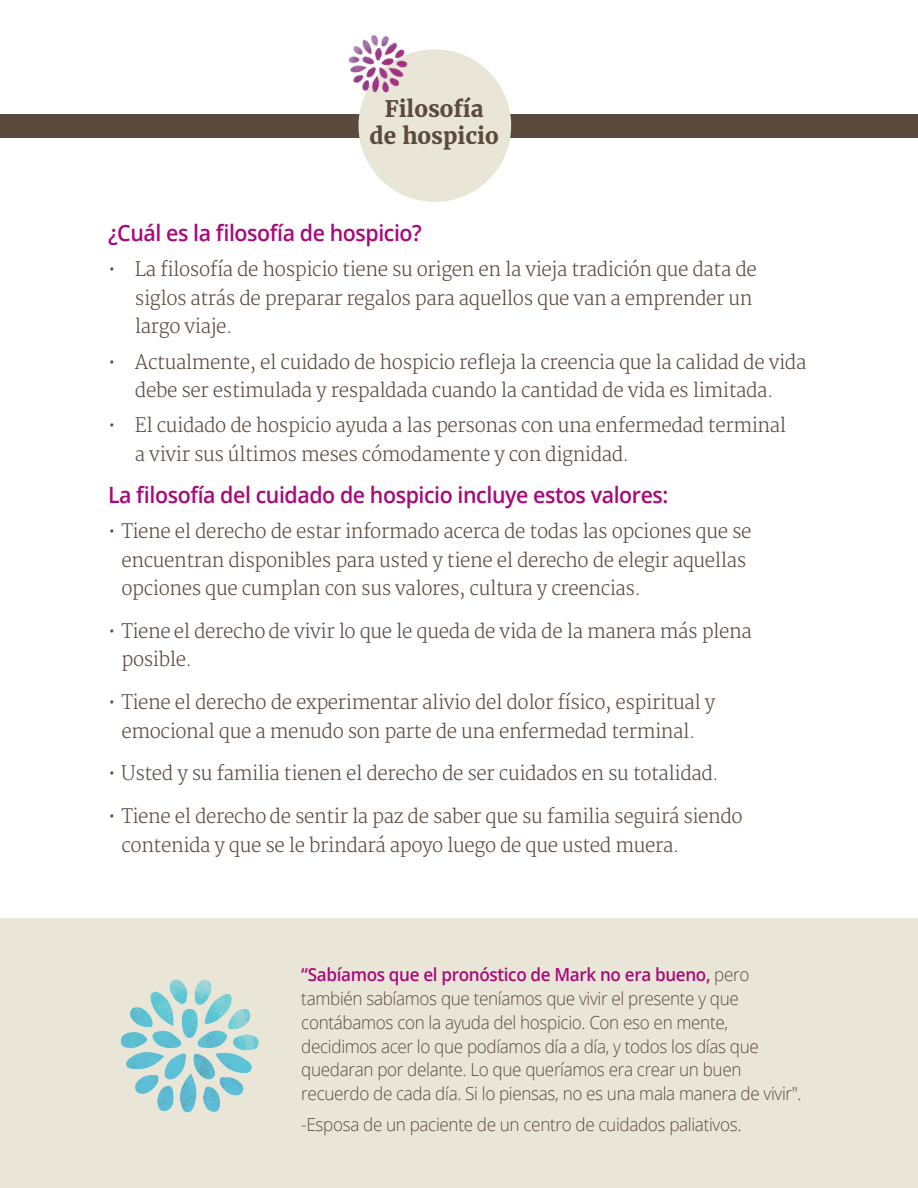
<style>
.page{position:relative;width:918px;height:1188px;background:#fff}
.page>*{position:absolute;margin:0;border:0;box-sizing:border-box;transform-origin:0 0}
.t1{font:600 22.5px "Open Sans";letter-spacing:-.02em;color:#a8097a;scale:.95 1}
.t2{font:700 22.5px/27px "Merriweather";color:#5b4a3e;text-align:center}
.t3{font:300 19.5px/28.5px "Merriweather";letter-spacing:-.02em;color:#5b4a3e;scale:.95 1}
.t4{font:300 18px/24px "Open Sans";letter-spacing:-.02em;color:#5b4a3e;scale:.95 1}
.s1{font-weight:600;color:#a8097a}
</style>
<div class="page">
<div style="left:0;top:918px;width:918px;height:270px;background:#eae6d7"></div>
<div style="left:0;top:115px;width:918px;height:23px;background:#5b4a3e"></div>
<div style="left:358px;top:49px;width:153px;height:153px;background:#eae6d7;border-radius:50%"></div>
<img style="left:348px;top:35px;width:74px;height:73px">
<img style="left:120px;top:979px;width:139px;height:134px">
<h1 class="t2" style="left:370px;top:95px;width:131px">Filosofía de hospicio</h1>
<h2 class="t1" style="left:108px;top:217px;width:332px">¿Cuál es la filosofía de hospicio?</h2>
<p class="t3" style="left:135px;top:256px;width:656px;text-indent:-27px">• La filosofía de hospicio tiene su origen en la vieja tradición que data de siglos atrás de preparar regalos para aquellos que van a emprender un largo viaje.</p>
<p class="t3" style="left:108px;top:348px;width:737px;text-align:center">• Actualmente, el cuidado de hospicio refleja la creencia que la calidad de vida debe ser estimulada y respaldada cuando la cantidad de vida es limitada.</p>
<p class="t3" style="left:135px;top:412px;width:687px;text-indent:-27px">• El cuidado de hospicio ayuda a las personas con una enfermedad terminal a vivir sus últimos meses cómodamente y con dignidad.</p>
<h2 class="t1" style="left:108px;top:479px;width:591px">La filosofía del cuidado de hospicio incluye estos valores:</h2>
<p class="t3" style="left:122px;top:518px;width:665px;text-indent:-14px">• Tiene el derecho de estar informado acerca de todas las opciones que se encuentran disponibles para usted y tiene el derecho de elegir aquellas opciones que cumplan con sus valores, cultura y creencias.</p>
<p class="t3" style="left:122px;top:617px;width:665px;text-indent:-14px">• Tiene el derecho de vivir lo que le queda de vida de la manera más plena posible.</p>
<p class="t3" style="left:108px;top:689px;width:641px;text-align:center">• Tiene el derecho de experimentar alivio del dolor físico, espiritual y emocional que a menudo son parte de una enfermedad terminal.</p>
<p class="t3" style="left:108px;top:760px;width:645px">• Usted y su familia tienen el derecho de ser cuidados en su totalidad.</p>
<p class="t3" style="left:122px;top:803px;width:655px;text-indent:-14px">• Tiene el derecho de sentir la paz de saber que su familia seguirá siendo contenida y que se le brindará apoyo luego de que usted muera.</p>
<p class="t4" style="left:301px;top:962px;width:528px"><span class="s1">“Sabíamos que el pronóstico de Mark no era bueno,</span> pero también sabíamos que teníamos que vivir el presente y que contábamos con la ayuda del hospicio. Con eso en mente, decidimos acer lo que podíamos día a día, y todos los días que quedaran por delante. Lo que queríamos era crear un buen recuerdo de cada día. Si lo piensas, no es una mala manera de vivir".</p>
<p class="t4" style="left:301px;top:1112px;width:465px">-Esposa de un paciente de un centro de cuidados paliativos.</p>
</div>
